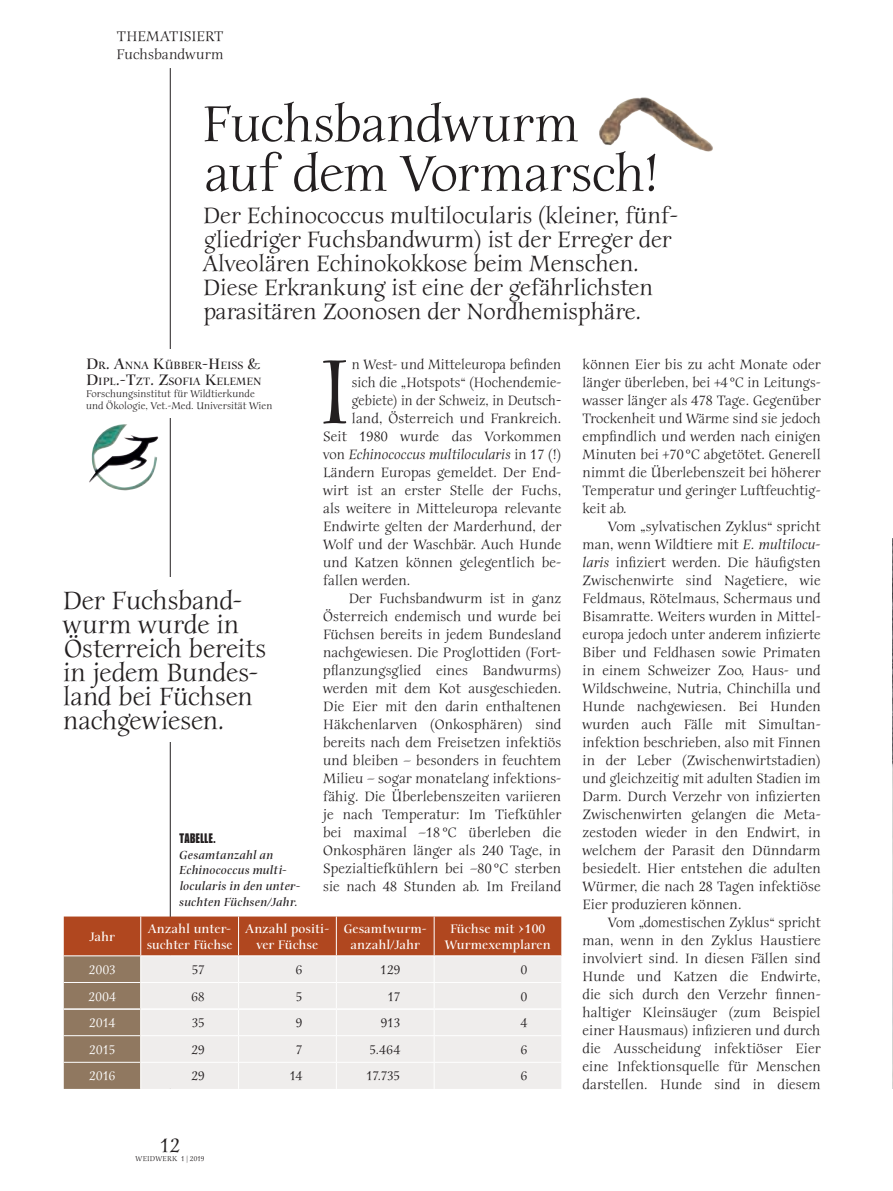
<style>
.page{position:relative;width:893px;height:1191px;background:#fff}
.page>*{position:absolute;margin:0;border:0;box-sizing:border-box;transform-origin:0 0}
.t1{font:97.5px "Anima BITC Std";color:#231f20}
.t2{font:54px/49.5px "Anima BITC Std";letter-spacing:-.01em;color:#231f20}
.t3{font:27px/24px "Anima BITC Std";letter-spacing:-.005em;color:#231f20}
.t4{font:24px/24px "Anima BITC Std";color:#231f20}
.t5{font:21px "Anima BITC Std";color:#231f20}
.t6{font:15px/18px "Anima BITC Std";letter-spacing:.005em;color:#231f20}
.t7{font:14.7px/18px "Anima BITC Std";letter-spacing:.005em;color:#231f20;text-align:justify}
.t8{font:italic 14.7px "Anima BITC Std";letter-spacing:.005em;color:#231f20}
.t9{font:14.7px "Anima BITC Std";letter-spacing:.005em;color:#231f20;scale:.94 1}
.t10{font:14.7px "Anima BITC Std";letter-spacing:.005em;color:#231f20;scale:.96 1}
.t11{font:700 13.5px/16.5px "Anima BITC Std";letter-spacing:.005em;color:#fff;text-align:center}
.t12{font:13.5px "Anima BITC Std";letter-spacing:-.005em;color:#231f20}
.t13{font:13.5px "Anima BITC Std";letter-spacing:.025em;color:#fff}
.t14{font:13.5px "Impact LT Std";letter-spacing:.035em;color:#231f20;scale:.85 1}
.t15{font:italic 700 12.75px/15.8px "Anima ITC Std";letter-spacing:.01em;color:#231f20}
.t16{font:700 11.55px/16.5px "Anima ITC Std";color:#231f20}
.t17{font:10.5px/12px "Anima BITC Std";letter-spacing:.005em;color:#231f20}
.t18{font:7.5px "Anima BITC Std";letter-spacing:.03em;color:#231f20}
.s1{font-size:16.5px}
.s2{font-style:italic}
.s3{font-size:16.2px}
.s4{font-style:normal}
</style>
<div class="page">
<hr style="left:170px;top:68px;width:1px;height:1021px;background:#231f20">
<div style="left:64px;top:577px;width:238px;height:165px;background:#fff"></div>
<div style="left:86px;top:349px;width:196px;height:68px;background:#fff"></div>
<img style="left:89px;top:424px;width:69px;height:67px">
<img style="left:599px;top:97px;width:114px;height:55px">
<svg style="left:64px;top:916px;width:497px;height:173px;background:#d6baae"></svg>
<hr style="left:64px;top:1008px;width:77px;height:1px;background:#fff">
<hr style="left:141px;top:1008px;width:98px;height:1px;background:#fff">
<hr style="left:239px;top:1008px;width:97px;height:1px;background:#fff">
<hr style="left:336px;top:1008px;width:98px;height:1px;background:#fff">
<hr style="left:434px;top:1008px;width:127px;height:1px;background:#fff">
<img style="left:892px;top:538px;width:1px;height:551px">
<p class="t6" style="left:116px;top:27px;width:109px">THEMATISIERT<br>Fuchsbandwurm</p>
<h2 class="t2" style="left:202px;top:100px;width:459px">Fuchsbandwurm auf dem Vormarsch!</h2>
<h3 class="t4" style="left:203px;top:204px;width:476px">Der Echinococcus multilocularis (kleiner, fünf&shy;gliedriger Fuchsbandwurm) ist der Erreger der Alveolären Echinokokkose beim Menschen.<br>Diese Erkrankung ist eine der gefährlichsten parasitären Zoonosen der Nordhemisphäre.</h3>
<p class="t16" style="left:86px;top:357px;width:177px"><span class="s1">D</span>R<span class="s1">. A</span>NNA <span class="s1">K</span>ÜBBER<span class="s1">-H</span>EISS <span class="s1">&amp;<br>D</span>IPL<span class="s1">.-T</span>ZT<span class="s1">. Z</span>SOFIA <span class="s1">K</span>ELEMEN</p>
<p class="t17" style="left:86px;top:388px;width:188px">Forschungsinstitut für Wildtierkunde und Ökologie, Vet.-Med. Universität Wien</p>
<p class="t7" style="left:583px;top:355px;width:240px">können Eier bis zu acht Monate oder länger überleben, bei +4 °C in Leitungs&shy;wasser länger als 478 Tage. Gegenüber Trockenheit und Wärme sind sie jedoch empfindlich und werden nach einigen Minuten bei +70 °C abgetötet. Generell nimmt die Überlebenszeit bei höherer Temperatur und geringer Luftfeuchtig&shy;keit ab.</p>
<p class="t7" style="left:583px;top:517px;width:240px;text-indent:26px">Vom „sylvatischen Zyklus“ spricht man, wenn Wildtiere mit <span class="s2">E. multilocu&shy;laris</span> infiziert werden. Die häufigsten Zwischenwirte sind Nagetiere, wie Feldmaus, Rötelmaus, Schermaus und Bisamratte. Weiters wurden in Mittel&shy;europa jedoch unter anderem infizierte Biber und Feldhasen sowie Primaten in einem Schweizer Zoo, Haus- und Wildschweine, Nutria, Chinchilla und Hunde nachgewiesen. Bei Hunden wurden auch Fälle mit Simultan&shy;infektion beschrieben, also mit Finnen in der Leber (Zwischenwirtstadien) und gleichzeitig mit adulten Stadien im Darm. Durch Verzehr von infizierten Zwischenwirten gelangen die Meta&shy;zestoden wieder in den Endwirt, in welchem der Parasit den Dünndarm besiedelt. Hier entstehen die adulten Würmer, die nach 28 Tagen infektiöse Eier produzieren können.</p>
<p class="t7" style="left:583px;top:913px;width:240px;text-indent:26px">Vom „domestischen Zyklus“ spricht man, wenn in den Zyklus Haustiere involviert sind. In diesen Fällen sind Hunde und Katzen die Endwirte, die sich durch den Verzehr finnen&shy;haltiger Kleinsäuger (zum Beispiel einer Hausmaus) infizieren und durch die Ausscheidung infektiöser Eier eine Infektionsquelle für Menschen darstellen. Hunde sind in diesem</p>
<h1 class="t1" style="left:318px;top:338px;width:35px">I</h1>
<p class="t10" style="left:352px;top:356px;width:220px">n West- und Mitteleuropa befinden</p>
<p class="t7" style="left:352px;top:373px;width:210px">sich die „Hotspots“ (Hochendemie-</p>
<p class="t9" style="left:352px;top:392px;width:224px">gebiete) in der Schweiz, in Deutsch<span class="s3">-</span></p>
<p class="t7" style="left:352px;top:409px;width:211px">land, Österreich und Frankreich.</p>
<p class="t7" style="left:323px;top:427px;width:240px">Seit 1980 wurde das Vorkommen</p>
<p class="t8" style="left:323px;top:446px;width:240px"><span class="s4">von</span> Echinococcus multilocularis <span class="s4">in 17 (!)</span></p>
<p class="t7" style="left:323px;top:463px;width:240px">Ländern Europas gemeldet. Der End-</p>
<p class="t7" style="left:323px;top:481px;width:240px">wirt ist an erster Stelle der Fuchs,</p>
<p class="t7" style="left:323px;top:499px;width:240px">als weitere in Mitteleuropa relevante</p>
<p class="t7" style="left:323px;top:517px;width:240px">Endwirte gelten der Marderhund, der</p>
<p class="t7" style="left:323px;top:535px;width:240px">Wolf und der Waschbär. Auch Hunde</p>
<p class="t7" style="left:323px;top:553px;width:239px">und Katzen können gelegentlich be-</p>
<p class="t7" style="left:323px;top:571px;width:89px">fallen werden.</p>
<p class="t7" style="left:349px;top:589px;width:214px">Der Fuchsbandwurm ist in ganz</p>
<p class="t7" style="left:323px;top:607px;width:240px">Österreich endemisch und wurde bei</p>
<p class="t7" style="left:323px;top:625px;width:240px">Füchsen bereits in jedem Bundesland</p>
<p class="t7" style="left:323px;top:643px;width:240px">nachgewiesen. Die Proglottiden (Fort-</p>
<p class="t7" style="left:323px;top:661px;width:240px">pflanzungsglied eines Bandwurms)</p>
<p class="t7" style="left:323px;top:679px;width:240px">werden mit dem Kot ausgeschieden.</p>
<p class="t7" style="left:323px;top:697px;width:240px">Die Eier mit den darin enthaltenen</p>
<p class="t7" style="left:323px;top:715px;width:240px">Häkchenlarven (Onkosphären) sind</p>
<p class="t7" style="left:323px;top:733px;width:240px">bereits nach dem Freisetzen infektiös</p>
<p class="t7" style="left:323px;top:751px;width:240px">und bleiben – besonders in feuchtem</p>
<p class="t7" style="left:323px;top:769px;width:240px">Milieu – sogar monatelang infektions-</p>
<p class="t7" style="left:323px;top:787px;width:240px">fähig. Die Überlebenszeiten variieren</p>
<p class="t7" style="left:323px;top:805px;width:240px">je nach Temperatur: Im Tiefkühler</p>
<p class="t7" style="left:323px;top:823px;width:240px">bei maximal –18 °C überleben die</p>
<p class="t7" style="left:323px;top:841px;width:240px">Onkosphären länger als 240 Tage, in</p>
<p class="t7" style="left:323px;top:859px;width:240px">Spezialtiefkühlern bei –80 °C sterben</p>
<p class="t7" style="left:323px;top:877px;width:240px">sie nach 48 Stunden ab. Im Freiland</p>
<h3 class="t3" style="left:63px;top:589px;width:205px">Der Fuchsband&shy;wurm wurde in<br>Österreich bereits in jedem Bundes&shy;land bei Füchsen nachgewiesen.</h3>
<p class="t14" style="left:180px;top:830px;width:44px">TABELLE.</p>
<p class="t15" style="left:179px;top:847px;width:123px">Gesamtanzahl an<br>Echinococcus multi&shy;locularis in den unter&shy;suchten Füchsen/Jahr.</p>
<p class="t11" style="left:89px;top:928px;width:27px">Jahr</p>
<p class="t11" style="left:147px;top:920px;width:87px;text-align:left">Anzahl unter&shy;suchter Füchse</p>
<p class="t11" style="left:246px;top:920px;width:85px">Anzahl positi&shy;ver Füchse</p>
<p class="t11" style="left:344px;top:920px;width:85px">Gesamtwurm&shy;anzahl/Jahr</p>
<p class="t11" style="left:445px;top:920px;width:108px">Füchse mit &gt;100<br>Wurmexemplaren</p>
<p class="t13" style="left:89px;top:962px;width:28px">2003</p>
<p class="t12" style="left:192px;top:962px;width:14px">57</p>
<p class="t12" style="left:296px;top:962px;width:8px">6</p>
<p class="t12" style="left:381px;top:962px;width:21px">129</p>
<p class="t12" style="left:521px;top:962px;width:8px">0</p>
<p class="t13" style="left:89px;top:989px;width:29px">2004</p>
<p class="t12" style="left:191px;top:989px;width:15px">68</p>
<p class="t12" style="left:296px;top:989px;width:8px">5</p>
<p class="t12" style="left:388px;top:989px;width:14px">17</p>
<p class="t12" style="left:521px;top:989px;width:8px">0</p>
<p class="t13" style="left:89px;top:1015px;width:28px">2014</p>
<p class="t12" style="left:192px;top:1015px;width:14px">35</p>
<p class="t12" style="left:296px;top:1015px;width:8px">9</p>
<p class="t12" style="left:381px;top:1015px;width:21px">913</p>
<p class="t12" style="left:521px;top:1015px;width:8px">4</p>
<p class="t13" style="left:89px;top:1042px;width:27px">2015</p>
<p class="t12" style="left:191px;top:1042px;width:15px">29</p>
<p class="t12" style="left:296px;top:1042px;width:8px">7</p>
<p class="t12" style="left:370px;top:1042px;width:32px">5.464</p>
<p class="t12" style="left:521px;top:1042px;width:8px">6</p>
<p class="t13" style="left:89px;top:1068px;width:28px">2016</p>
<p class="t12" style="left:191px;top:1068px;width:15px">29</p>
<p class="t12" style="left:290px;top:1068px;width:14px">14</p>
<p class="t12" style="left:367px;top:1068px;width:35px">17.735</p>
<p class="t12" style="left:521px;top:1068px;width:8px">6</p>
<h3 class="t5" style="left:160px;top:1134px;width:21px">12</h3>
<p class="t18" style="left:136px;top:1154px;width:70px">WEIDWERK 1 | 2019</p>
</div>
